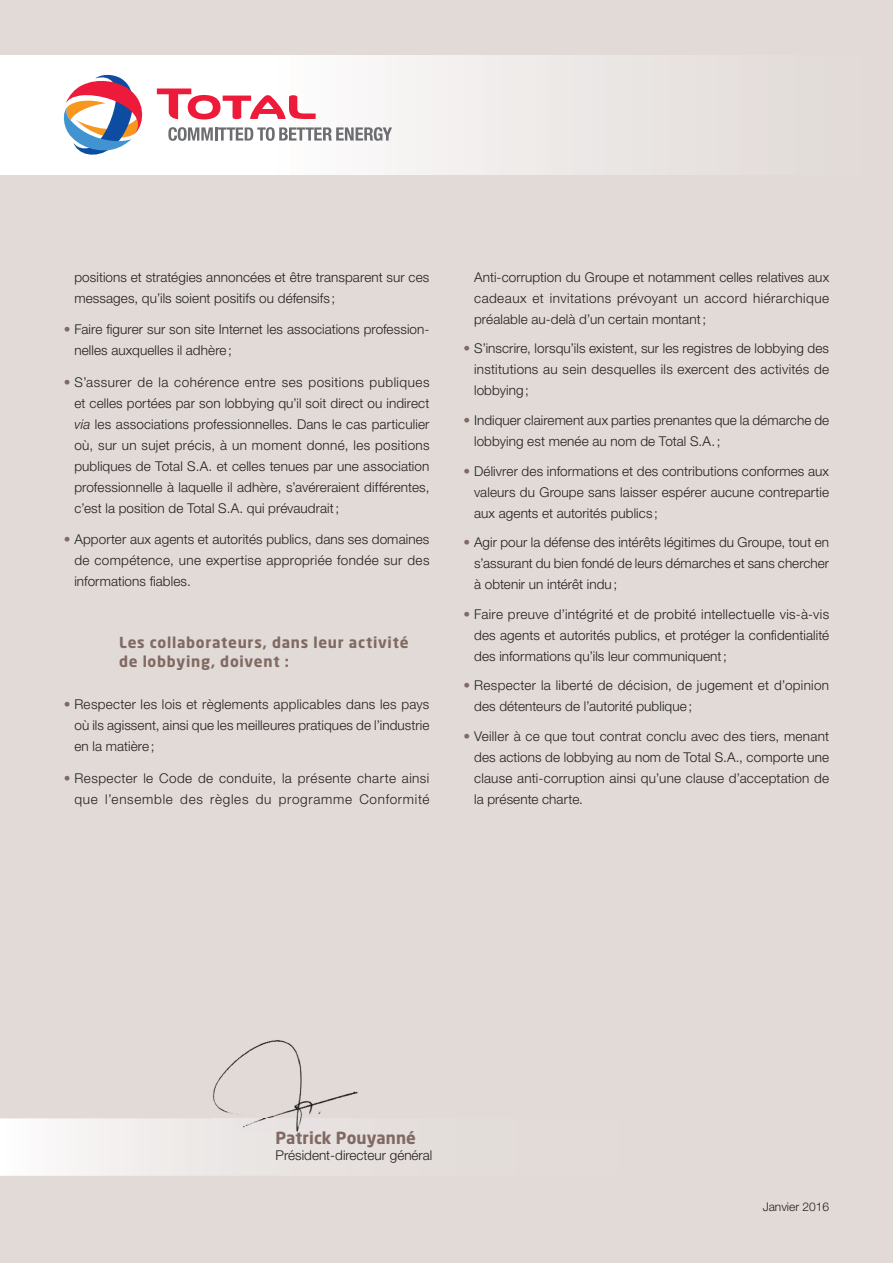
<style>
.page{position:relative;width:893px;height:1263px;background:#e1dad7}
.page>*{position:absolute;margin:0;border:0;box-sizing:border-box;transform-origin:0 0}
.t1{font:700 16.5px "Neo Sans Pro";letter-spacing:.005em;color:#806a63}
.t2{font:700 15px/19.5px "Neo Sans Pro";letter-spacing:.05em;color:#806a63}
.t3{font:300 13.5px/21px "Helvetica Neue LT Pro";letter-spacing:.01em;color:#231f20;text-align:justify}
.t4{font:300 13.5px/21px "Helvetica Neue LT Pro";letter-spacing:.04em;color:#231f20;text-align:right}
.t5{font:300 13.5px "Helvetica Neue LT";color:#231f20}
.t6{font:300 12px "Helvetica Neue LT Pro";color:#231f20}
.s1{color:#806a63}
.s2{font-style:italic}
</style>
<div class="page">
<img style="left:0;top:55px;width:668px;height:119px">
<svg style="left:157px;top:88px;width:159px;height:31px;background:#f7a7b3"></svg>
<svg style="left:168px;top:127px;width:224px;height:14px;background:#b4b4b6"></svg>
<svg style="left:63px;top:73px;width:84px;height:87px;background:#c9b2be"></svg>
<img style="left:0;top:1118px;width:292px;height:58px">
<img style="left:212px;top:1040px;width:146px;height:93px">
<p class="t3" style="left:74px;top:266px;width:357px">positions et stratégies annoncées et être transparent sur ces messages, qu’ils soient positifs ou défensifs ;</p>
<p class="t3" style="left:74px;top:319px;width:357px;text-indent:-11px"><span class="s1">•</span> Faire figurer sur son site Internet les associations profession&shy;nelles auxquelles il adhère ;</p>
<p class="t3" style="left:74px;top:371px;width:357px;text-indent:-11px"><span class="s1">•</span> S’assurer de la cohérence entre ses positions publiques et celles portées par son lobbying qu’il soit direct ou indirect <span class="s2">via</span> les associations professionnelles. Dans le cas particulier où, sur un sujet précis, à un moment donné, les positions publiques de Total S.A. et celles tenues par une association professionnelle à laquelle il adhère, s’avéreraient différentes, c’est la position de Total S.A. qui prévaudrait ;</p>
<p class="t3" style="left:74px;top:529px;width:357px;text-indent:-11px"><span class="s1">•</span> Apporter aux agents et autorités publics, dans ses domaines de compétence, une expertise appropriée fondée sur des informations fiables.</p>
<p class="t2" style="left:119px;top:632px;width:291px">Les collaborateurs, dans leur activité de lobbying, doivent :</p>
<p class="t3" style="left:74px;top:694px;width:357px;text-indent:-11px"><span class="s1">•</span> Respecter les lois et règlements applicables dans les pays où ils agissent, ainsi que les meilleures pratiques de l’industrie en la matière ;</p>
<p class="t4" style="left:64px;top:767px;width:367px"><span class="s1">•</span> Respecter le Code de conduite, la présente charte ainsi que l’ensemble des règles du programme Conformité</p>
<p class="t3" style="left:474px;top:266px;width:357px">Anti-corruption du Groupe et notamment celles relatives aux cadeaux et invitations prévoyant un accord hiérarchique préalable au-delà d’un certain montant ;</p>
<p class="t3" style="left:474px;top:338px;width:357px;text-indent:-11px"><span class="s1">•</span> S’inscrire, lorsqu’ils existent, sur les registres de lobbying des institutions au sein desquelles ils exercent des activités de lobbying ;</p>
<p class="t3" style="left:474px;top:409px;width:357px;text-indent:-11px"><span class="s1">•</span> Indiquer clairement aux parties prenantes que la démarche de lobbying est menée au nom de Total S.A. ;</p>
<p class="t3" style="left:474px;top:460px;width:357px;text-indent:-11px"><span class="s1">•</span> Délivrer des informations et des contributions conformes aux valeurs du Groupe sans laisser espérer aucune contrepartie aux agents et autorités publics ;</p>
<p class="t3" style="left:474px;top:532px;width:357px;text-indent:-11px"><span class="s1">•</span> Agir pour la défense des intérêts légitimes du Groupe, tout en s’assurant du bien fondé de leurs démarches et sans chercher à obtenir un intérêt indu ;</p>
<p class="t3" style="left:474px;top:603px;width:357px;text-indent:-11px"><span class="s1">•</span> Faire preuve d’intégrité et de probité intellectuelle vis-à-vis des agents et autorités publics, et protéger la confidentialité des informations qu’ils leur communiquent ;</p>
<p class="t3" style="left:474px;top:675px;width:357px;text-indent:-11px"><span class="s1">•</span> Respecter la liberté de décision, de jugement et d’opinion des détenteurs de l’autorité publique ;</p>
<p class="t3" style="left:474px;top:725px;width:357px;text-indent:-11px"><span class="s1">•</span> Veiller à ce que tout contrat conclu avec des tiers, menant des actions de lobbying au nom de Total S.A., comporte une clause anti-corruption ainsi qu’une clause d’acceptation de la présente charte.</p>
<p class="t1" style="left:276px;top:1127px;width:142px">Patrick Pouyanné</p>
<p class="t5" style="left:276px;top:1147px;width:158px">Président-directeur général</p>
<p class="t6" style="left:763px;top:1199px;width:68px">Janvier 2016</p>
</div>
